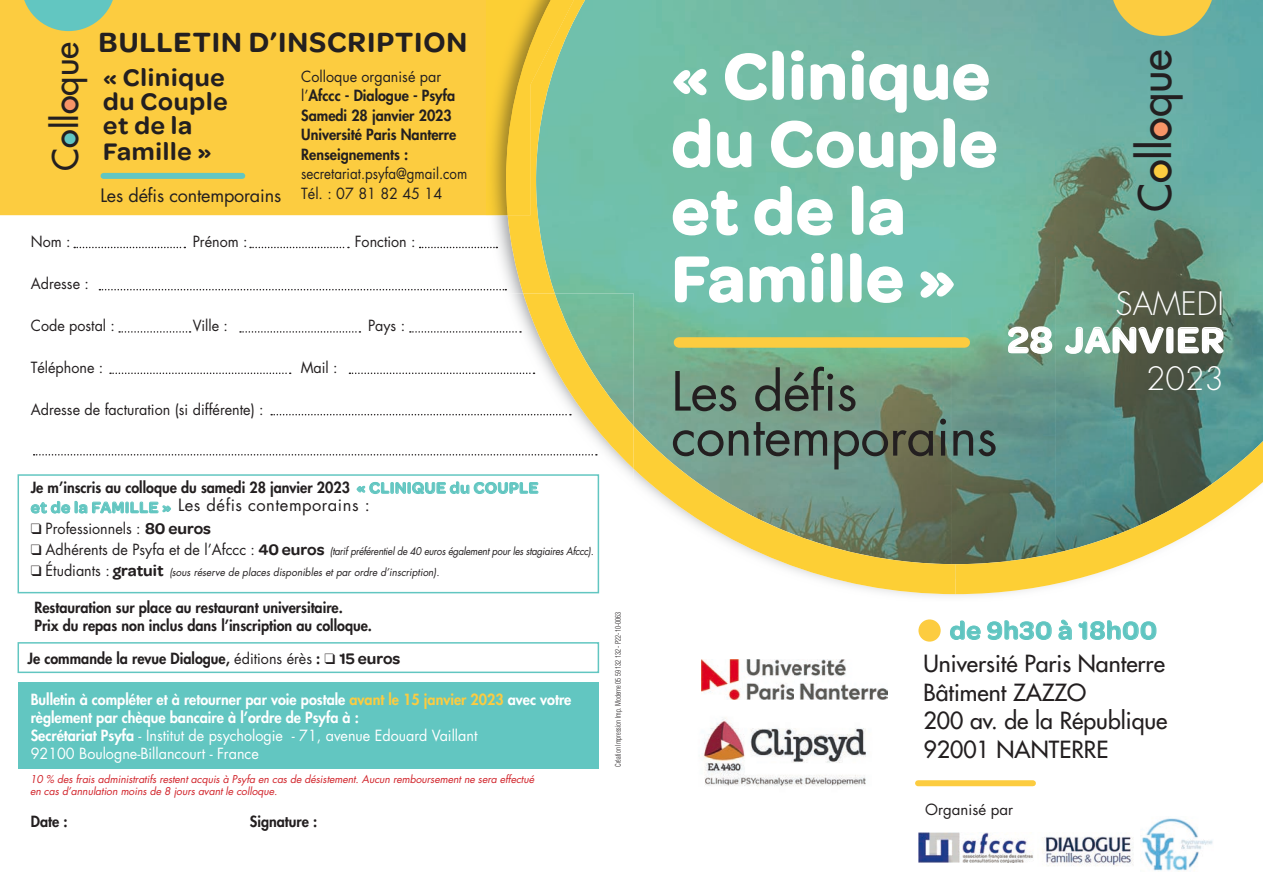
<style>
.page{position:relative;width:1263px;height:893px;background:#fff}
.page>*{position:absolute;margin:0;border:0;box-sizing:border-box;transform-origin:0 0}
.t1{font:600 67.5px/67.5px "Omnes";letter-spacing:.03em;color:#fff}
.t2{font:52.5px/45px "Futura";letter-spacing:-.01em;color:#231f20}
.t3{font:43.5px "Futura";color:#231f20}
.t4{font:600 38.25px "Omnes";letter-spacing:.03em;color:#fff}
.t5{font:34.35px "Futura";color:#231f20}
.t6{font:300 31.35px "Futura";color:#fff}
.t7{font:600 30px "Omnes";letter-spacing:.03em;color:#231f20}
.t8{font:600 26.25px "Omnes";letter-spacing:.03em;color:#5fc5c1}
.t9{font:600 25.8px/24.6px "Omnes";letter-spacing:.03em;color:#231f20}
.t10{font:22.95px/28.5px "Futura";color:#231f20}
.t11{font:18px "Futura";letter-spacing:-.01em;color:#231f20}
.t12{font:16.5px "Futura";letter-spacing:.03em;color:#231f20}
.t13{font:800 15px/19.5px "Futura";color:#231f20;scale:.96 1}
.t14{font:800 15px/18px "Futura";color:#fff;scale:.96 1}
.t15{font:15px "Futura";color:#231f20;scale:.96 1}
.t16{font:15px/19.5px "Futura";color:#231f20;scale:.89 1}
.t17{font:15px "Futura";color:#231f20}
.t18{font:italic 10.5px/12px "Futura";letter-spacing:-.01em;color:#d1232a}
.t19{font:italic 10.5px "Futura";letter-spacing:-.025em;color:#231f20;scale:.92 1}
.t20{font:italic 10.5px "Futura";color:#231f20;scale:.92 1}
.t21{font:300 condensed 7.5px "Helvetica";color:#231f20;scale:.9 1}
.s1{font-weight:400}
.s2{font-family:"Omnes";font-weight:600;font-size:16.5px;color:#62c6c1}
.s3{font-family:"Omnes";font-weight:600;color:#62c6c1}
.s4{font-family:"Omnes";font-weight:600;font-size:16.5px}
.s5{font-style:normal;font-size:15px}
.s6{font-family:"Omnes";font-weight:600;font-style:normal;font-size:16.5px}
.s7{color:#fccc40}
</style>
<div class="page">
<div style="left:0;top:0;width:21px;height:215px;background:#fccc40"></div>
<img style="left:634px;top:0;width:421px;height:307px">
<img style="left:1055px;top:0;width:208px;height:441px">
<img style="left:634px;top:307px;width:317px;height:119px">
<img style="left:951px;top:307px;width:105px;height:134px">
<svg style="left:634px;top:426px;width:322px;height:168px"></svg>
<svg style="left:956px;top:441px;width:307px;height:153px"></svg>
<svg style="left:672px;top:49px;width:326px;height:187px;background:#84c4b1"></svg>
<svg style="left:674px;top:252px;width:169px;height:52px;background:#8bccbc"></svg>
<svg style="left:849px;top:252px;width:55px;height:52px;background:#8dcdbd"></svg>
<svg style="left:919px;top:271px;width:36px;height:28px"></svg>
<svg style="left:1007px;top:326px;width:46px;height:29px"></svg>
<svg style="left:1064px;top:321px;width:100px;height:34px;background:#819e8b"></svg>
<div style="left:1166px;top:327px;width:7px;height:26px;border:2px solid #fff;border-radius:2px"></div>
<svg style="left:1176px;top:326px;width:48px;height:29px"></svg>
<div style="left:679px;top:337px;width:286px;height:11px;background:#fccc40"></div>
<img style="left:702px;top:659px;width:186px;height:40px">
<img style="left:702px;top:717px;width:165px;height:69px">
<svg style="left:950px;top:620px;width:31px;height:20px"></svg>
<svg style="left:987px;top:620px;width:64px;height:20px"></svg>
<svg style="left:1058px;top:620px;width:14px;height:20px"></svg>
<svg style="left:1078px;top:620px;width:78px;height:20px"></svg>
<div style="left:918px;top:619px;width:23px;height:23px;background:#fccc40;border-radius:50%"></div>
<div style="left:918px;top:780px;width:115px;height:6px;background:#fccc40"></div>
<div style="left:1151px;top:161px;width:19px;height:20px;background:#fccc40;border-radius:50%"></div>
<div style="left:1151px;top:119px;width:19px;height:19px;background:#f79467;border-radius:50%"></div>
<svg style="left:1110px;top:0;width:104px;height:36px;background:#cdc15f"></svg>
<svg style="left:356px;top:481px;width:182px;height:13px"></svg>
<svg style="left:31px;top:501px;width:140px;height:13px"></svg>
<svg style="left:21px;top:0;width:613px;height:469px"></svg>
<div style="left:18px;top:682px;width:580px;height:87px;background:#62c6c1"></div>
<div style="left:18px;top:474px;width:581px;height:119px;border:2px solid #62c6c1"></div>
<div style="left:18px;top:642px;width:581px;height:31px;border:2px solid #62c6c1"></div>
<img style="left:918px;top:833px;width:115px;height:30px">
<img style="left:1042px;top:836px;width:91px;height:30px">
<img style="left:1142px;top:818px;width:71px;height:54px">
<h3 class="t5" style="left:43px;top:171px;width:130px;rotate:-90deg">Colloque</h3>
<h3 class="t7" style="left:99px;top:25px;width:370px">BULLETIN D’INSCRIPTION</h3>
<h3 class="t9" style="left:103px;top:65px;width:126px">« Clinique du Couple et de la<br>Famille »</h3>
<p class="t11" style="left:100px;top:184px;width:182px">Les défis contemporains</p>
<p class="t13" style="left:301px;top:66px;width:163px"><span class="s1">Colloque organisé par l’</span>Afccc - Dialogue - Psyfa<br>Samedi 28 janvier 2023<br>Université Paris Nanterre<br>Renseignements :</p>
<p class="t16" style="left:301px;top:164px;width:188px">secretariat.psyfa@gmail.com<br>Tél. : 07 81 82 45 14</p>
<p class="t15" style="left:31px;top:232px;width:43px">Nom :</p>
<p class="t15" style="left:193px;top:232px;width:59px">Prénom :</p>
<p class="t15" style="left:355px;top:232px;width:65px">Fonction :</p>
<p class="t15" style="left:31px;top:274px;width:62px">Adresse :</p>
<p class="t15" style="left:31px;top:316px;width:89px">Code postal :</p>
<p class="t15" style="left:193px;top:316px;width:38px">Ville :</p>
<p class="t15" style="left:368px;top:316px;width:40px">Pays :</p>
<p class="t15" style="left:31px;top:358px;width:77px">Téléphone :</p>
<p class="t15" style="left:301px;top:358px;width:40px">Mail :</p>
<p class="t15" style="left:31px;top:400px;width:244px">Adresse de facturation (si différente) :</p>
<p class="t13" style="left:31px;top:478px;width:530px">Je m’inscris au colloque du samedi 28 janvier 2023 <span class="s2">« CLINIQUE du COUPLE</span></p>
<p class="t12" style="left:31px;top:495px;width:340px"><span class="s3">et de la FAMILLE »</span> Les défis contemporains :</p>
<p class="t15" style="left:31px;top:519px;width:189px">❑ Professionnels : <span class="s4">80 euros</span></p>
<p class="t19" style="left:31px;top:545px;width:613px">❑ <span class="s5">Adhérents de Psyfa et de l’Afccc :</span> <span class="s6">40 euros</span> (tarif préférentiel de 40 euros également pour les stagiaires Afccc).</p>
<p class="t20" style="left:31px;top:566px;width:446px">❑ <span class="s5">Étudiants :</span> <span class="s6">gratuit</span> (sous réserve de places disponibles et par ordre d’inscription).</p>
<p class="t13" style="left:34px;top:598px;width:353px;line-height:18px">Restauration sur place au restaurant universitaire.<br>Prix du repas non inclus dans l’inscription au colloque.</p>
<p class="t13" style="left:28px;top:648px;width:390px">Je commande la revue Dialogue, <span class="s1">éditions érès</span> : ❑ <span class="s4">15 euros</span></p>
<p class="t14" style="left:31px;top:690px;width:565px">Bulletin à compléter et à retourner par voie postale <span class="s7">avant le 15 janvier 2023</span> avec votre règlement par chèque bancaire à l’ordre de Psyfa à :<br>Secrétariat Psyfa <span class="s1">- Institut de psychologie - 71, avenue Edouard Vaillant<br>92100 Boulogne-Billancourt - France</span></p>
<p class="t18" style="left:30px;top:773px;width:505px">10 % des frais administratifs restent acquis à Psyfa en cas de désistement. Aucun remboursement ne sera effectué en cas d’annulation moins de 8 jours avant le colloque.</p>
<p class="t13" style="left:31px;top:812px;width:40px">Date :</p>
<p class="t13" style="left:250px;top:812px;width:72px">Signature :</p>
<p class="t21" style="left:613px;top:767px;width:174px;rotate:-90deg">Création Impression Imp. Moderne 05 59 132 132 - P22-10-0063</p>
<h1 class="t1" style="left:672px;top:42px;width:327px">« Clinique du Couple et de la<br>Famille »</h1>
<h2 class="t2" style="left:671px;top:369px;width:328px">Les défis contemporains</h2>
<h3 class="t3" style="left:1127px;top:212px;width:164px;rotate:-90deg">Colloque</h3>
<h3 class="t6" style="left:1115px;top:285px;width:110px">SAMEDI</h3>
<h3 class="t4" style="left:1007px;top:318px;width:218px">28 JANVIER</h3>
<h3 class="t6" style="left:1146px;top:359px;width:79px">2023</h3>
<h3 class="t8" style="left:950px;top:615px;width:209px">de 9h30 à 18h00</h3>
<h3 class="t10" style="left:923px;top:649px;width:246px">Université Paris Nanterre<br>Bâtiment ZAZZO<br>200 av. de la République<br>92001 NANTERRE</h3>
<p class="t17" style="left:925px;top:800px;width:89px">Organisé par</p>
</div>
